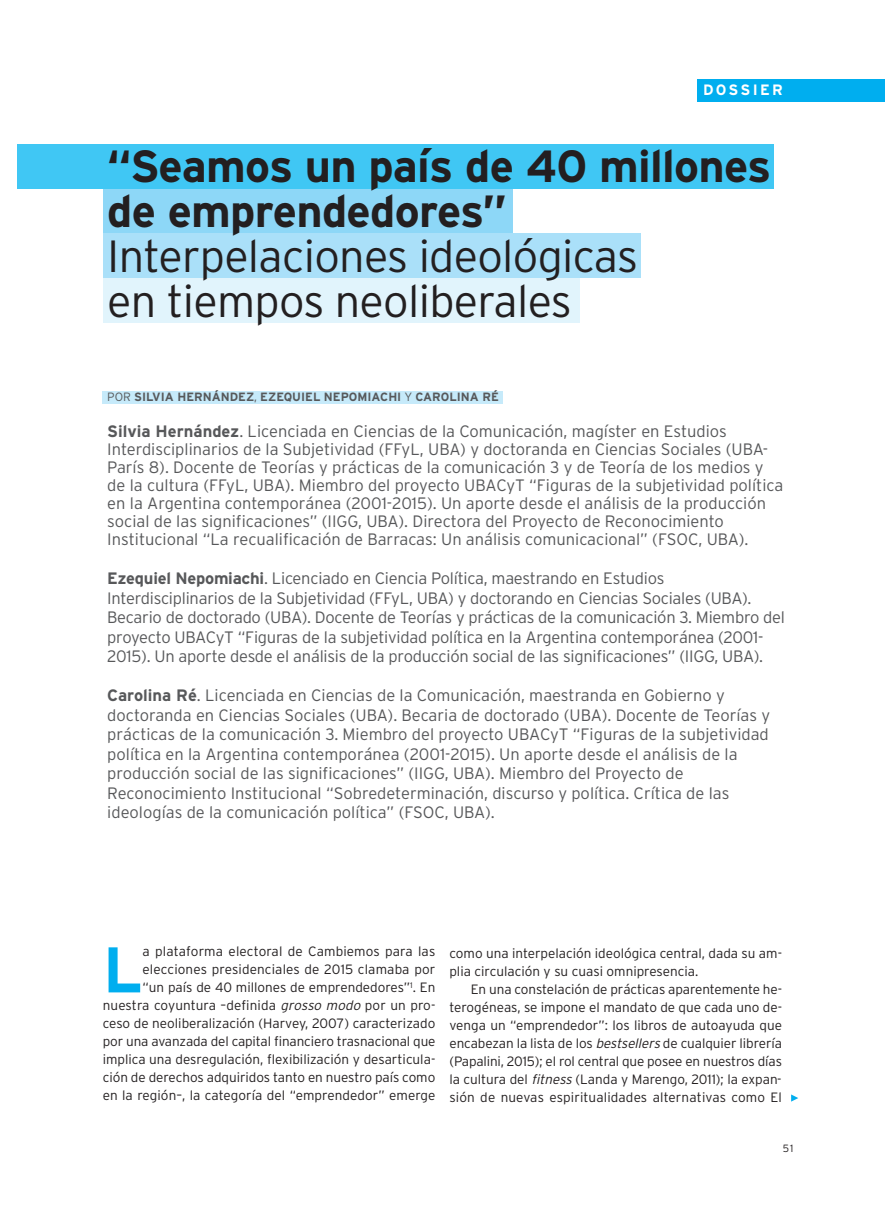
<style>
.page{position:relative;width:885px;height:1225px;background:#fff}
.page>*{position:absolute;margin:0;border:0;box-sizing:border-box;transform-origin:0 0}
.t1{font:700 64.35px "Interstate";color:#00aeef}
.t2{font:300 45px/45px "Interstate";letter-spacing:-.015em;color:#231f20}
.t3{font:700 45px/45px "Interstate";letter-spacing:-.015em;color:#231f20}
.t4{font:300 16.5px/19.5px "Interstate";color:#57585a}
.t5{font:700 15px "Interstate";letter-spacing:.15em;color:#fff}
.t6{font:300 13.5px/18px "Interstate";color:#231f20;text-align:right}
.t7{font:700 12px "Interstate";color:#57585a}
.t8{font:300 10.5px "Interstate";color:#231f20}
.s1{font-weight:300}
.s2{font-weight:700}
.s3{font-style:italic}
</style>
<div class="page">
<div style="left:697px;top:80px;width:187px;height:22px;background:#00aeef"></div>
<div style="left:17px;top:144px;width:756px;height:45px;background:#40c7f4"></div>
<div style="left:103px;top:189px;width:409px;height:45px;background:#8dd7f7"></div>
<div style="left:103px;top:233px;width:537px;height:45px;background:#aae0f9"></div>
<div style="left:103px;top:278px;width:476px;height:45px;background:#e1f4fc"></div>
<div style="left:103px;top:391px;width:399px;height:13px;background:#c6eafa"></div>
<svg style="left:791px;top:1094px;width:7px;height:7px"></svg>
<p class="t5" style="left:703px;top:81px;width:81px">DOSSIER</p>
<h2 class="t3" style="left:107px;top:144px;width:665px">“Seamos un país de 40 millones de emprendedores”</h2>
<h2 class="t2" style="left:107px;top:234px;width:532px">Interpelaciones ideológicas en tiempos neoliberales</h2>
<p class="t7" style="left:107px;top:390px;width:393px"><span class="s1">POR</span> SILVIA HERNÁNDEZ<span class="s1">,</span> EZEQUIEL NEPOMIACHI <span class="s1">y</span> CAROLINA RÉ</p>
<p class="t4" style="left:107px;top:422px;width:677px;line-height:18px"><span class="s2">Silvia Hernández</span>. Licenciada en Ciencias de la Comunicación, magíster en Estudios Interdisciplinarios de la Subjetividad (FFyL, UBA) y doctoranda en Ciencias Sociales (UBA-París 8). Docente de Teorías y prácticas de la comunicación 3 y de Teoría de los medios y de la cultura (FFyL, UBA). Miembro del proyecto UBACyT “Figuras de la subjetividad política en la Argentina contemporánea (2001-2015). Un aporte desde el análisis de la producción social de las significaciones” (IIGG, UBA). Directora del Proyecto de Reconocimiento Institucional “La recualificación de Barracas: Un análisis comunicacional” (FSOC, UBA).</p>
<p class="t4" style="left:107px;top:569px;width:679px"><span class="s2">Ezequiel Nepomiachi</span>. Licenciado en Ciencia Política, maestrando en Estudios Interdisciplinarios de la Subjetividad (FFyL, UBA) y doctorando en Ciencias Sociales (UBA).<br>Becario de doctorado (UBA). Docente de Teorías y prácticas de la comunicación 3. Miembro del proyecto UBACyT “Figuras de la subjetividad política en la Argentina contemporánea (2001- 2015). Un aporte desde el análisis de la producción social de las significaciones” (IIGG, UBA).</p>
<p class="t4" style="left:107px;top:686px;width:664px"><span class="s2">Carolina Ré</span>. Licenciada en Ciencias de la Comunicación, maestranda en Gobierno y doctoranda en Ciencias Sociales (UBA). Becaria de doctorado (UBA). Docente de Teorías y prácticas de la comunicación 3. Miembro del proyecto UBACyT “Figuras de la subjetividad política en la Argentina contemporánea (2001-2015). Un aporte desde el análisis de la producción social de las significaciones” (IIGG, UBA). Miembro del Proyecto de Reconocimiento Institucional “Sobredeterminación, discurso y política. Crítica de las ideologías de la comunicación política” (FSOC, UBA).</p>
<p class="t6" style="left:103px;top:942px;width:334px">a plataforma electoral de Cambiemos para las elecciones presidenciales de 2015 clamaba por<br>“un país de 40 millones de emprendedores”<sup>1</sup>. En nuestra coyuntura –definida <span class="s3">grosso modo</span> por un pro&shy;ceso de neoliberalización (Harvey, 2007) caracterizado por una avanzada del capital financiero trasnacional que implica una desregulación, flexibilización y desarticula&shy;ción de derechos adquiridos tanto en nuestro país como en la región–, la categoría del “emprendedor” emerge</p>
<p class="t6" style="left:449px;top:944px;width:334px;text-align:left">como una interpelación ideológica central, dada su am&shy;plia circulación y su cuasi omnipresencia.</p>
<h1 class="t1" style="left:103px;top:932px;width:41px">L</h1>
<p class="t6" style="left:449px;top:980px;width:334px;text-align:justify;text-indent:21px">En una constelación de prácticas aparentemente he&shy;terogéneas, se impone el mandato de que cada uno de&shy;venga un “emprendedor”: los libros de autoayuda que encabezan la lista de los <span class="s3">bestsellers</span>de cualquier librería (Papalini, 2015); el rol central que posee en nuestros días la cultura del <span class="s3">fitness</span>(Landa y Marengo, 2011); la expan&shy;sión de nuevas espiritualidades alternativas como El</p>
<p class="t8" style="left:782px;top:1142px;width:12px">51</p>
</div>
